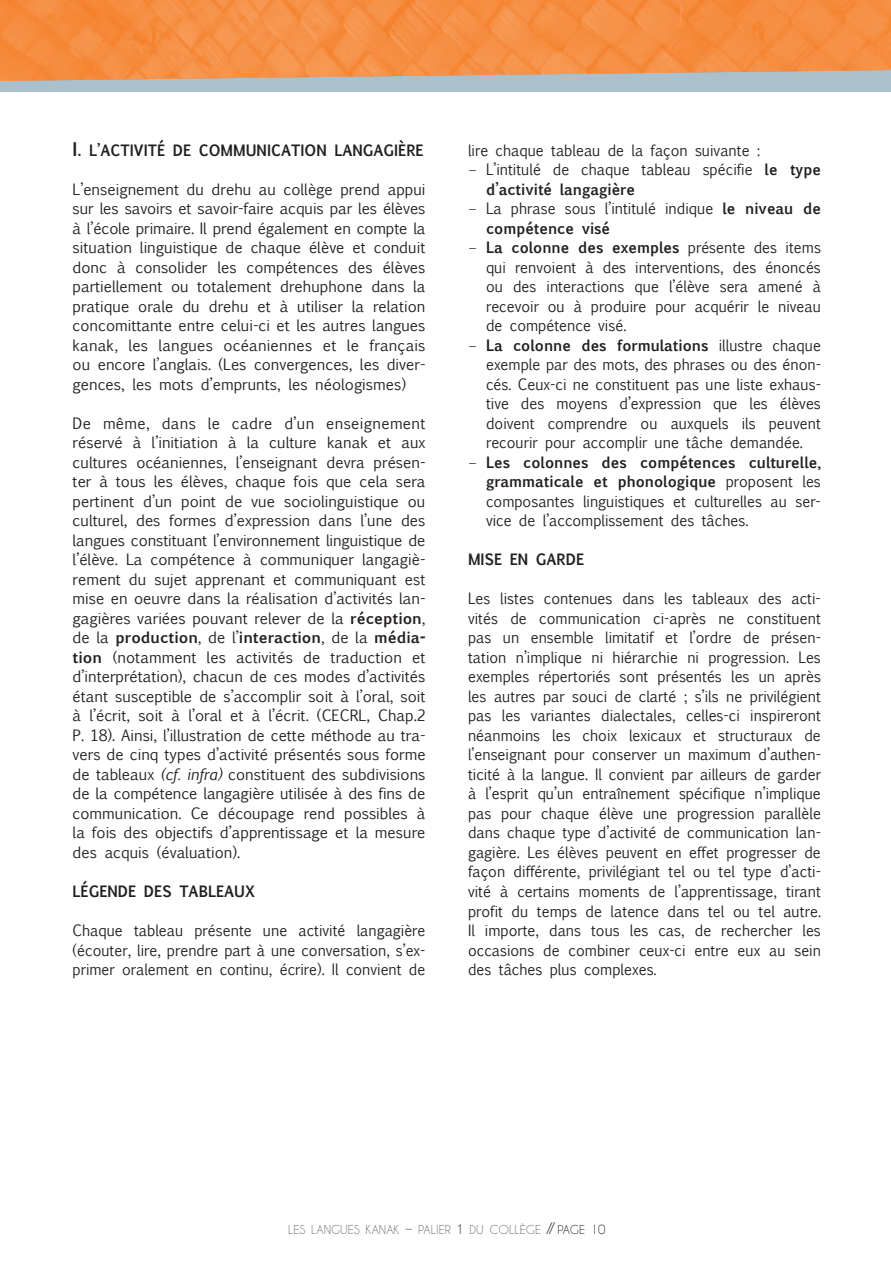
<style>
.page{position:relative;width:891px;height:1263px;background:#fff}
.page>*{position:absolute;margin:0;border:0;box-sizing:border-box;transform-origin:0 0}
.t1{font:15px/19.5px "Euphemia UCAS";color:#231f20;text-align:justify;scale:.96 1}
.t2{font:15px/19.5px "Euphemia UCAS";color:#231f20;text-align:justify}
.t3{font:700 15px "Euphemia UCAS";color:#231f20;scale:.96 1}
.t4{font:11.55px "Caviar Dreams";color:#6c6d70}
.s1{font-size:18px}
.s2{font-weight:700}
.s3{font-style:italic}
.s4{font-family:"Courier New"}
.s5{font-size:16.5px}
.s6{font-family:"DIN";font-size:13.5px}
.s7{font-size:15px;color:#231f20}
.s8{color:#231f20}
.s9{font-size:12px;color:#231f20}
</style>
<div class="page">
<div style="left:0;top:39px;width:891px;height:53px;background:#aac1cd"></div>
<img style="left:0;top:0;width:891px;height:81px">
<p class="t3" style="left:73px;top:139px;width:366px"><span class="s1">I.</span> L’activité de communication langagière</p>
<p class="t2" style="left:73px;top:179px;width:354px">L’enseignement du drehu au collège prend appui sur les savoirs et savoir-faire acquis par les élèves à l’école primaire. Il prend également en compte la situation linguistique de chaque élève et conduit donc à consolider les compétences des élèves partiellement ou totalement drehuphone dans la pratique orale du drehu et à utiliser la relation concomittante entre celui-ci et les autres langues kanak, les langues océaniennes et le français ou encore l’anglais. (Les convergences, les diver&shy;gences, les mots d’emprunts, les néologismes)</p>
<p class="t2" style="left:73px;top:413px;width:355px">De même, dans le cadre d’un enseignement réservé à l’initiation à la culture kanak et aux cultures océaniennes, l’enseignant devra présen&shy;ter à tous les élèves, chaque fois que cela sera pertinent d’un point de vue sociolinguistique ou culturel, des formes d’expression dans l’une des langues constituant l’environnement linguistique de l’élève. La compétence à communiquer langagiè&shy;rement du sujet apprenant et communiquant est mise en oeuvre dans la réalisation d’activités lan&shy;gagières variées pouvant relever de la <span class="s2">réception</span>, de la <span class="s2">production</span>, de l’<span class="s2">interaction</span>, de la <span class="s2">média&shy;tion</span> (notamment les activités de traduction et d’interprétation), chacun de ces modes d’activités étant susceptible de s’accomplir soit à l’oral, soit à l’écrit, soit à l’oral et à l’écrit. (CECRL, Chap.2<br>P. 18). Ainsi, l’illustration de cette méthode au tra&shy;vers de cinq types d’activité présentés sous forme de tableaux <span class="s3">(cf. infra)</span> constituent des subdivisions de la compétence langagière utilisée à des fins de communication. Ce découpage rend possibles à la fois des objectifs d’apprentissage et la mesure des acquis (évaluation).</p>
<p class="t3" style="left:73px;top:880px;width:191px">Légende des tableaux</p>
<p class="t1" style="left:73px;top:920px;width:369px">Chaque tableau présente une activité langagière (écouter, lire, prendre part à une conversation, s’ex&shy;primer oralement en continu, écrire). Il convient de</p>
<p class="t1" style="left:468px;top:140px;width:306px">lire chaque tableau de la façon suivante :</p>
<p class="t1" style="left:486px;top:160px;width:350px;text-indent:-18px"><span class="s4">–</span> L’intitulé de chaque tableau spécifie <span class="s2">le type d’activité langagière</span></p>
<p class="t1" style="left:486px;top:199px;width:350px;text-indent:-18px"><span class="s4">–</span> La phrase sous l’intitulé indique <span class="s2">le niveau de compétence visé</span></p>
<p class="t1" style="left:486px;top:238px;width:350px;text-indent:-18px"><span class="s4">–</span> <span class="s2">La colonne des exemples</span> présente des items qui renvoient à des interventions, des énoncés ou des interactions que l’élève sera amené à recevoir ou à produire pour acquérir le niveau de compétence visé.</p>
<p class="t1" style="left:486px;top:335px;width:350px;text-indent:-18px"><span class="s4">–</span> <span class="s2">La colonne des formulations</span> illustre chaque exemple par des mots, des phrases ou des énon&shy;cés. Ceux-ci ne constituent pas une liste exhaus&shy;tive des moyens d’expression que les élèves doivent comprendre ou auxquels ils peuvent recourir pour accomplir une tâche demandée.</p>
<p class="t1" style="left:486px;top:452px;width:350px;text-indent:-18px"><span class="s4">–</span> <span class="s2">Les colonnes des compétences culturelle, grammaticale et phonologique</span> proposent les composantes linguistiques et culturelles au ser&shy;vice de l’accomplissement des tâches.</p>
<p class="t3" style="left:468px;top:548px;width:112px">Mise en garde</p>
<p class="t1" style="left:468px;top:589px;width:369px">Les listes contenues dans les tableaux des acti&shy;vités de communication ci-après ne constituent pas un ensemble limitatif et l’ordre de présen&shy;tation n’implique ni hiérarchie ni progression. Les exemples répertoriés sont présentés les un après les autres par souci de clarté ; s’ils ne privilégient pas les variantes dialectales, celles-ci inspireront néanmoins les choix lexicaux et structuraux de l’enseignant pour conserver un maximum d’authen&shy;ticité à la langue. Il convient par ailleurs de garder à l’esprit qu’un entraînement spécifique n’implique pas pour chaque élève une progression parallèle dans chaque type d’activité de communication lan&shy;gagière. Les élèves peuvent en effet progresser de façon différente, privilégiant tel ou tel type d’acti&shy;vité à certains moments de l’apprentissage, tirant profit du temps de latence dans tel ou tel autre.<br>Il importe, dans tous les cas, de rechercher les occasions de combiner ceux-ci entre eux au sein des tâches plus complexes.</p>
<p class="t4" style="left:288px;top:1223px;width:319px">LES LANGUES KANAK <span class="s5">–</span> PALIER <span class="s6">1</span> DU COLLÈGE <span class="s7">//</span> <span class="s8">PAGE</span> <span class="s9">10</span></p>
</div>
